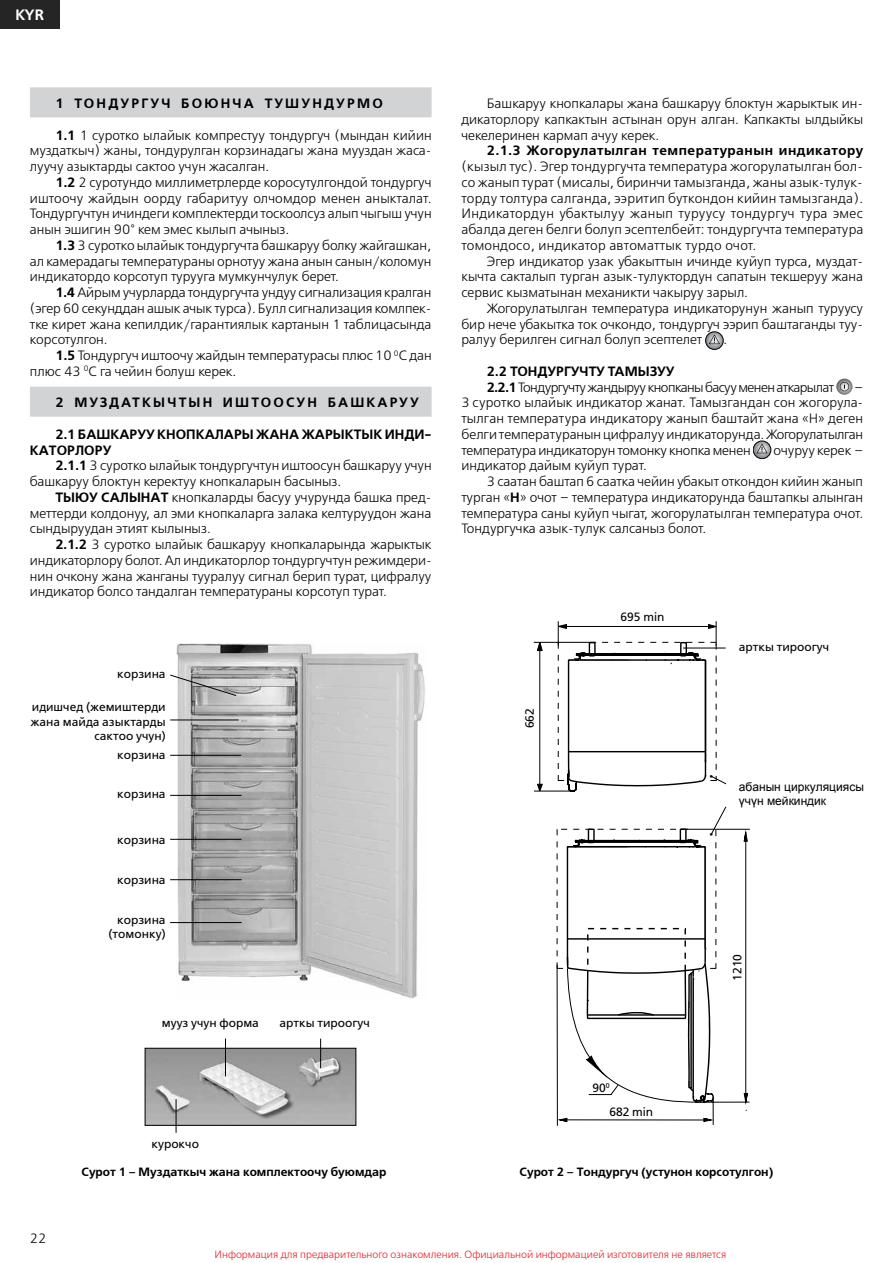
<style>
.page{position:relative;width:893px;height:1263px;background:#fff}
.page>*{position:absolute;margin:0;border:0;box-sizing:border-box;transform-origin:0 0}
.t1{font:15px "Free Set Demi Bold C";color:#fff}
.t2{font:13.5px/15.8px "Free Set Light C";color:#000;text-align:justify}
.t3{font:13.5px/15.8px "Free Set Demi Bold C";color:#000}
.t4{font:13.5px "Free Set Demi Bold C";letter-spacing:.165em;color:#000}
.t5{font:13.5px "Free Set Light C";letter-spacing:-.04em;color:#000}
.t6{font:13.5px "Free Set Demi Bold C";letter-spacing:.035em;color:#000}
.t7{font:12px/14.4px "Free Set C";color:#000;text-align:right}
.t8{font:12px "Free Set Demi Bold C";color:#000}
.t9{font:12px/14.4px "Arial";color:#000}
.t10{font:10.5px "Free Set Light C";color:#ed1d24}
.t11{font:7.5px "Free Set C";color:#000}
.s1{font-family:"Free Set Demi Bold C"}
</style>
<div class="page">
<div style="left:0;top:0;width:60px;height:29px;background:#252525"></div>
<div style="left:30px;top:87px;width:402px;height:30px;background:#d1d3d4"></div>
<div style="left:30px;top:387px;width:402px;height:30px;background:#d1d3d4"></div>
<img style="left:176px;top:644px;width:249px;height:355px">
<hr style="left:170px;top:720px;width:69px;height:1px;background:#000">
<hr style="left:170px;top:795px;width:72px;height:1px;background:#000">
<hr style="left:170px;top:839px;width:72px;height:1px;background:#000">
<hr style="left:170px;top:879px;width:72px;height:1px;background:#000">
<hr style="left:170px;top:922px;width:72px;height:1px;background:#000">
<hr style="left:170px;top:755px;width:71px;height:1px;background:#000">
<svg style="left:170px;top:674px;width:67px;height:22px"></svg>
<img style="left:706px;top:332px;width:17px;height:17px;border-radius:9px">
<div style="left:705px;top:332px;width:18px;height:18px;border:1px solid #000;border-radius:50%"></div>
<svg style="left:709px;top:335px;width:11px;height:9px"></svg>
<svg style="left:836px;top:379px;width:16px;height:16px"></svg>
<svg style="left:840px;top:382px;width:9px;height:9px"></svg>
<img style="left:753px;top:441px;width:18px;height:18px;border-radius:9px">
<div style="left:753px;top:441px;width:18px;height:18px;border:1px solid #000;border-radius:50%"></div>
<svg style="left:757px;top:444px;width:10px;height:9px"></svg>
<img style="left:147px;top:1050px;width:207px;height:74px">
<div style="left:145px;top:1048px;width:211px;height:78px;border:1px solid #000"></div>
<hr style="left:225px;top:1038px;width:1px;height:38px;background:#000">
<hr style="left:176px;top:1099px;width:1px;height:34px;background:#000">
<hr style="left:320px;top:1038px;width:1px;height:30px;background:#000">
<hr style="left:534px;top:790px;width:39px;height:1px;background:#000">
<hr style="left:534px;top:642px;width:61px;height:1px;background:#000">
<hr style="left:539px;top:642px;width:1px;height:144px;background:#000">
<svg style="left:537px;top:642px;width:6px;height:9px"></svg>
<svg style="left:537px;top:784px;width:6px;height:8px"></svg>
<hr style="left:703px;top:1101px;width:46px;height:2px;background:#000">
<hr style="left:681px;top:829px;width:69px;height:1px;background:#000">
<hr style="left:745px;top:835px;width:1px;height:258px;background:#000">
<hr style="left:557px;top:965px;width:1px;height:161px;background:#000">
<svg style="left:743px;top:828px;width:5px;height:14px"></svg>
<svg style="left:744px;top:1093px;width:4px;height:11px"></svg>
<svg style="left:558px;top:621px;width:169px;height:171px"></svg>
<svg style="left:557px;top:806px;width:170px;height:319px"></svg>
<hr style="left:683px;top:648px;width:43px;height:1px;background:#000">
<p class="t1" style="left:15px;top:6px;width:30px">KYR</p>
<p class="t4" style="left:55px;top:96px;width:329px">1 ТОНДУРГУЧ БОЮНЧА ТУШУНДУРМО</p>
<p class="t2" style="left:30px;top:128px;width:403px;text-indent:26px"><span class="s1">1.1</span> 1 суротко ылайык компрестуу тондургуч (мындан кийин муздаткыч) жаны, тондурулган корзинадагы жана мууздан жаса&shy;луучу азыктарды сактоо учун жасалган.</p>
<p class="t2" style="left:30px;top:175px;width:403px;text-indent:26px"><span class="s1">1.2</span> 2 суротундо миллиметрлерде коросутулгондой тондургуч иштоочу жайдын оорду габаритуу олчомдор менен аныкталат.<br>Тондургучтун ичиндеги комплектерди тоскоолсуз алып чыгыш учун анын эшигин 90° кем эмес кылып ачыныз.</p>
<p class="t2" style="left:30px;top:238px;width:403px;text-indent:26px"><span class="s1">1.3</span> 3 суротко ылайык тондургучта башкаруу болку жайгашкан, ал камерадагы температураны орнотуу жана анын санын/коломун индикатордо корсотуп турууга мумкунчулук берет.</p>
<p class="t2" style="left:30px;top:285px;width:403px;text-indent:26px"><span class="s1">1.4</span> Айрым учурларда тондургучта ундуу сигнализация кралган (эгер 60 секунддан ашык ачык турса). Булл сигнализация комлпек&shy;тке кирет жана кепилдик/гарантиялык картанын 1 таблицасында корсотулгон.</p>
<p class="t2" style="left:30px;top:348px;width:403px;text-indent:26px"><span class="s1">1.5</span> Тондургуч иштоочу жайдын температурасы плюс 10 <sup>0</sup>С дан плюс 43 <sup>0</sup>С га чейин болуш керек.</p>
<p class="t4" style="left:55px;top:395px;width:365px">2 МУЗДАТКЫЧТЫН ИШТООСУН БАШКАРУУ</p>
<p class="t3" style="left:30px;top:427px;width:403px;text-indent:26px">2.1 БАШКАРУУ КНОПКАЛАРЫ ЖАНА ЖАРЫКТЫК ИНДИ-<br>КАТОРЛОРУ</p>
<p class="t2" style="left:30px;top:458px;width:403px;text-indent:26px"><span class="s1">2.1.1</span> 3 суротко ылайык тондургучтун иштоосун башкаруу учун башкаруу блоктун керектуу кнопкаларын басыныз.</p>
<p class="t2" style="left:30px;top:490px;width:403px;text-indent:26px"><span class="s1">ТЫЮУ САЛЫНАТ</span> кнопкаларды басуу учурунда башка пред&shy;меттерди колдонуу, ал эми кнопкаларга залака келтуруудон жана сындыруудан этият кылыныз.</p>
<p class="t2" style="left:30px;top:537px;width:403px;text-indent:26px"><span class="s1">2.1.2</span> 3 суротко ылайык башкаруу кнопкаларында жарыктык индикаторлору болот. Ал индикаторлор тондургучтун режимдери&shy;нин очкону жана жанганы тууралуу сигнал берип турат, цифралуу индикатор болсо тандалган температураны корсотуп турат.</p>
<p class="t7" style="left:117px;top:667px;width:50px">корзина</p>
<p class="t7" style="left:30px;top:700px;width:137px">идишчед (жемиштерди жана майда азыктарды сактоо учун)</p>
<p class="t7" style="left:117px;top:748px;width:50px">корзина</p>
<p class="t7" style="left:117px;top:787px;width:50px">корзина</p>
<p class="t7" style="left:117px;top:833px;width:50px">корзина</p>
<p class="t7" style="left:117px;top:873px;width:50px">корзина</p>
<p class="t7" style="left:109px;top:913px;width:59px">корзина (томонку)</p>
<p class="t7" style="left:162px;top:1016px;width:99px">мууз учун форма</p>
<p class="t7" style="left:280px;top:1016px;width:92px">арткы тироогуч</p>
<p class="t7" style="left:151px;top:1137px;width:49px">курокчо</p>
<p class="t2" style="left:461px;top:96px;width:403px;text-indent:26px">Башкаруу кнопкалары жана башкаруу блоктун жарыктык ин&shy;дикаторлору капкактын астынан орун алган. Капкакты ылдыйкы чекелеринен кармап ачуу керек.</p>
<p class="t6" style="left:487px;top:143px;width:378px">2.1.3 Жогорулатылган температуранын индикатору</p>
<p class="t2" style="left:461px;top:159px;width:404px">(кызыл тус). Эгер тондургучта температура жогорулатылган бол&shy;со жанып турат (мисалы, биринчи тамызганда, жаны азык-тулук&shy;торду толтура салганда, ээритип буткондон кийин тамызганда).<br>Индикатордун убактылуу жанып туруусу тондургуч тура эмес абалда деген белги болуп эсептелбейт: тондургучта температура томондосо, индикатор автоматтык турдо очот.</p>
<p class="t2" style="left:461px;top:254px;width:403px;text-indent:26px">Эгер индикатор узак убакыттын ичинде куйуп турса, муздат&shy;кычта сакталып турган азык-тулуктордун сапатын текшеруу жана сервис кызматынан механикти чакыруу зарыл.</p>
<p class="t2" style="left:461px;top:301px;width:403px;text-indent:26px">Жогорулатылган температура индикаторунун жанып туруусу бир нече убакытка ток очкондо, тондургуч ээрип баштаганды туу&shy;ралуу берилген сигнал болуп эсептелет</p>
<p class="t2" style="left:723px;top:332px;width:5px">.</p>
<p class="t3" style="left:487px;top:364px;width:189px">2.2 ТОНДУРГУЧТУ ТАМЫЗУУ</p>
<p class="t5" style="left:487px;top:380px;width:349px"><span class="s1">2.2.1</span> Тондургучту жандыруу кнопканы басуу менен аткарылат</p>
<p class="t2" style="left:461px;top:380px;width:403px;text-indent:393px">– 3 суротко ылайык индикатор жанат. Тамызгандан сон жогорула&shy;тылган температура индикатору жанып баштайт жана «H» деген белги температуранын цифралуу индикаторунда. Жогорулатылган температура индикаторун томонку кнопка менен</p>
<p class="t2" style="left:774px;top:443px;width:91px">очуруу керек –</p>
<p class="t2" style="left:461px;top:458px;width:187px">индикатор дайым куйуп турат.</p>
<p class="t2" style="left:487px;top:474px;width:378px">3 саатан баштап 6 саатка чейин убакыт откондон кийин жанып</p>
<p class="t2" style="left:461px;top:490px;width:403px">турган «<span class="s1">H</span>» очот – температура индикаторунда баштапкы алынган</p>
<p class="t2" style="left:461px;top:506px;width:403px">температура саны куйуп чыгат, жогорулатылган температура очот.</p>
<p class="t2" style="left:461px;top:521px;width:246px">Тондургучка азык-тулук салсаныз болот.</p>
<p class="t7" style="left:523px;top:728px;width:22px;rotate:-90deg">662</p>
<p class="t7" style="left:621px;top:610px;width:45px">695 min</p>
<p class="t7" style="left:739px;top:640px;width:92px">арткы тироогуч</p>
<p class="t7" style="left:609px;top:1075px;width:45px;line-height:24.6px;text-align:left;text-indent:-17px">90<sup>0<br></sup>682 min</p>
<p class="t11" style="left:709px;top:772px;width:5px">•</p>
<p class="t11" style="left:709px;top:830px;width:5px">•</p>
<p class="t9" style="left:739px;top:779px;width:127px">абанын циркуляциясы үчүн мейкиндик</p>
<p class="t7" style="left:730px;top:981px;width:28px;rotate:-90deg">1210</p>
<p class="t2" style="left:30px;top:1231px;width:18px">22</p>
<p class="t8" style="left:81px;top:1165px;width:306px">Сурот 1 – Муздаткыч жана комплектоочу буюмдар</p>
<p class="t8" style="left:519px;top:1165px;width:255px">Сурот 2 – Тондургуч (устунон корсотулгон)</p>
<p class="t10" style="left:215px;top:1249px;width:513px">Информация для предварительного ознакомления. Официальной информацией изготовителя не является</p>
</div>
